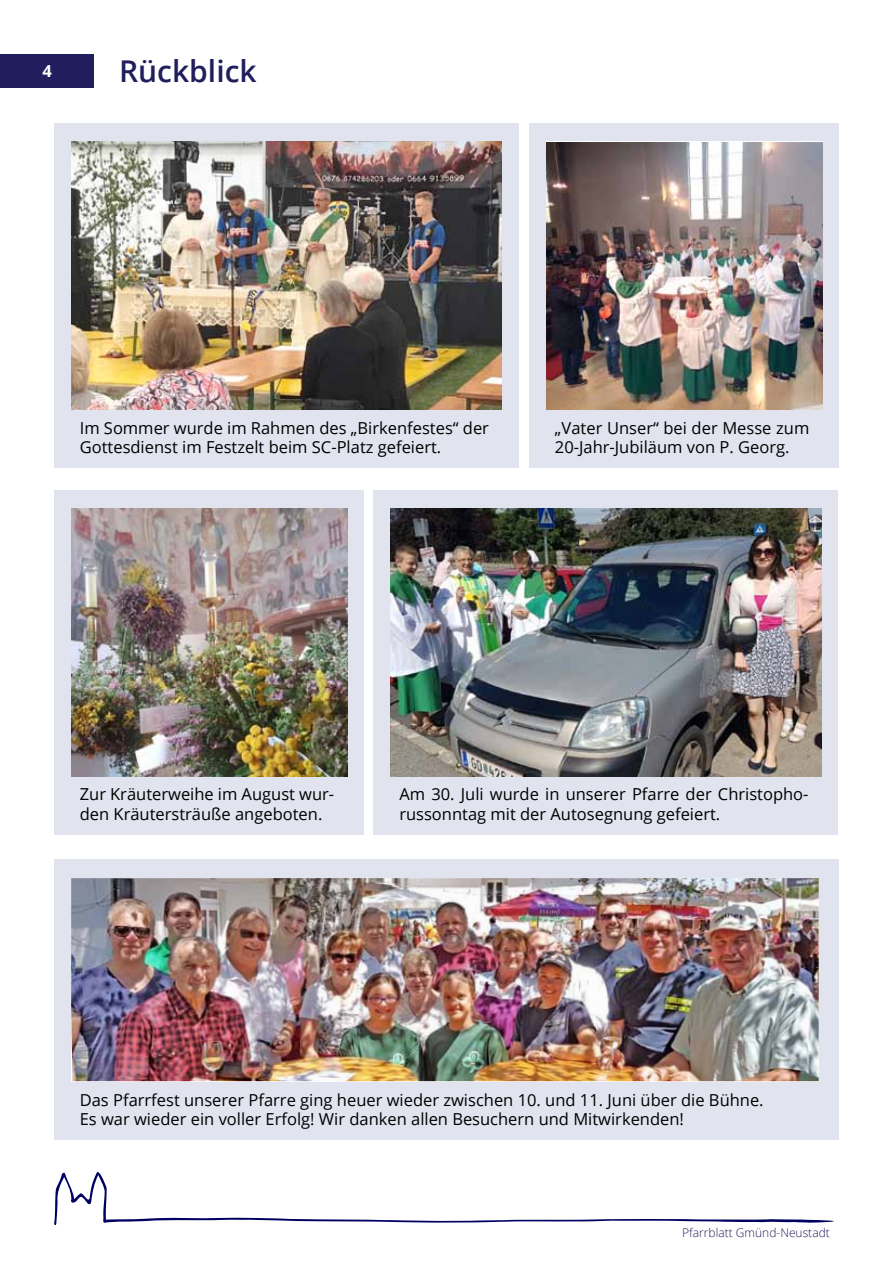
<style>
.page{position:relative;width:893px;height:1263px;background:#fff}
.page>*{position:absolute;margin:0;border:0;box-sizing:border-box;transform-origin:0 0}
.t1{font:600 30px "Open Sans";color:#201e5c}
.t2{font:16.5px/19.8px "Open Sans";color:#000}
.t3{font:700 16.5px "Open Sans";color:#fff}
.t4{font:300 12px "Open Sans";color:#201e5c}
</style>
<div class="page">
<svg style="left:54px;top:1172px;width:780px;height:53px"></svg>
<div style="left:0;top:54px;width:94px;height:33px;background:#201e5c"></div>
<div style="left:54px;top:123px;width:465px;height:345px;background:#e1e4ef"></div>
<img style="left:71px;top:141px;width:431px;height:268px">
<div style="left:529px;top:123px;width:310px;height:345px;background:#e1e4ef"></div>
<img style="left:546px;top:142px;width:276px;height:267px">
<div style="left:374px;top:490px;width:464px;height:344px;background:#e1e4ef"></div>
<img style="left:391px;top:508px;width:430px;height:268px">
<div style="left:54px;top:859px;width:785px;height:281px;background:#e1e4ef"></div>
<img style="left:71px;top:878px;width:748px;height:203px">
<div style="left:54px;top:490px;width:310px;height:344px;background:#e1e4ef"></div>
<img style="left:71px;top:508px;width:276px;height:268px">
<p class="t3" style="left:42px;top:59px;width:11px">4</p>
<h1 class="t1" style="left:119px;top:51px;width:139px">Rückblick</h1>
<p class="t2" style="left:80px;top:417px;width:411px">Im Sommer wurde im Rahmen des „Birkenfestes“ der<br>Gottesdienst im Festzelt beim SC-Platz gefeiert.</p>
<p class="t2" style="left:555px;top:417px;width:256px">„Vater Unser“ bei der Messe zum<br>20-Jahr-Jubiläum von P. Georg.</p>
<p class="t2" style="left:80px;top:784px;width:256px">Zur Kräuterweihe im August wur&shy;den Kräutersträuße angeboten.</p>
<p class="t2" style="left:399px;top:784px;width:411px">Am 30. Juli wurde in unserer Pfarre der Christopho&shy;russonntag mit der Autosegnung gefeiert.</p>
<p class="t2" style="left:80px;top:1089px;width:685px">Das Pfarrfest unserer Pfarre ging heuer wieder zwischen 10. und 11. Juni über die Bühne.<br>Es war wieder ein voller Erfolg! Wir danken allen Besuchern und Mitwirkenden!</p>
<p class="t4" style="left:682px;top:1224px;width:149px">Pfarrblatt Gmünd-Neustadt</p>
</div>
